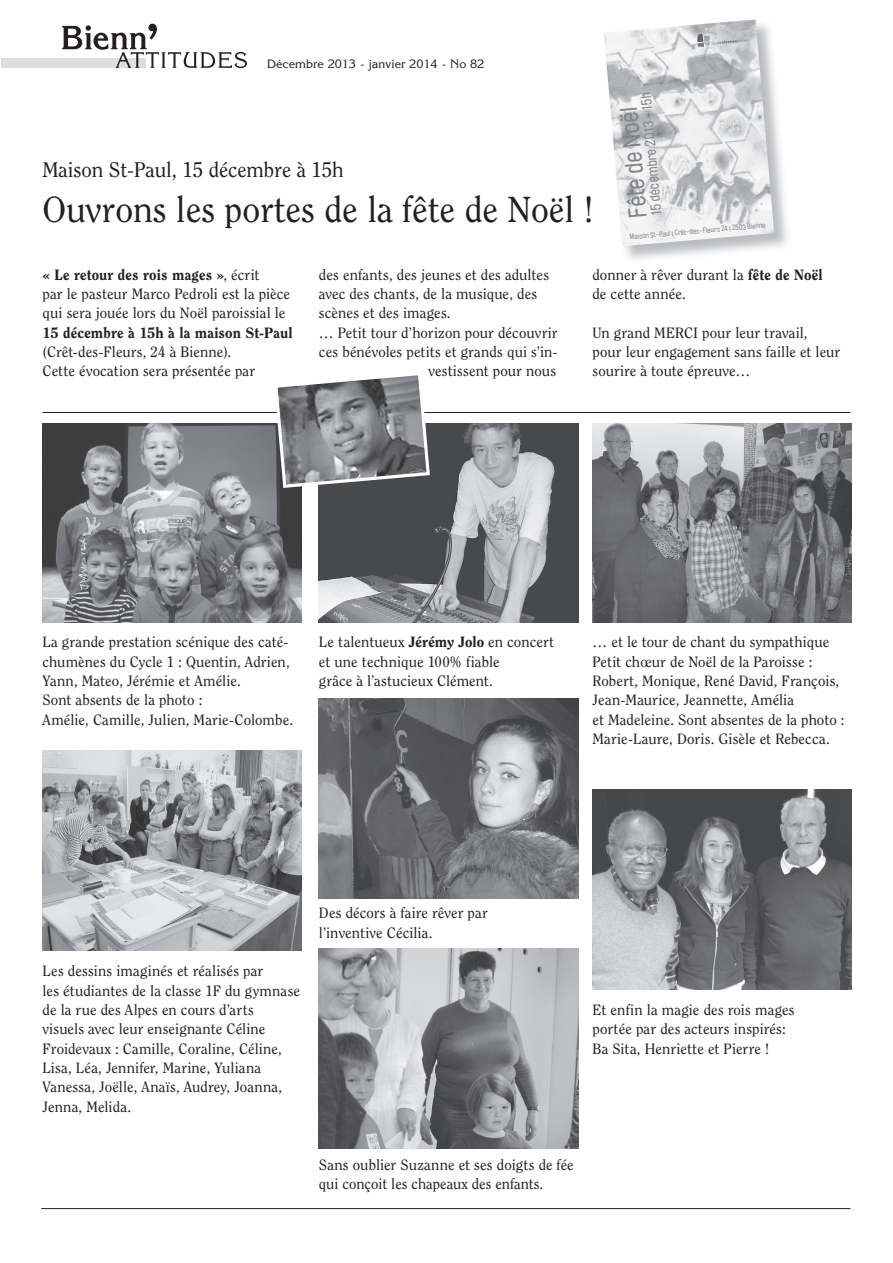
<style>
.page{position:relative;width:893px;height:1263px;background:#fff}
.page>*{position:absolute;margin:0;border:0;box-sizing:border-box;transform-origin:0 0}
.t1{font:36px "Clearface";letter-spacing:-.005em;color:#231f20}
.t2{font:24.75px "Brauer Neue";color:#818386}
.t3{font:21px "Clearface";letter-spacing:-.005em;color:#231f20}
.t4{font:14.85px/19.4px "Clearface";letter-spacing:.005em;color:#231f20}
.t5{font:800 14.85px "Clearface";letter-spacing:.01em;color:#231f20}
.t6{font:14.1px "Brauer Neue";color:#818386}
.t7{font:11.85px "Korinna";color:#231f20}
.t8{font:7.35px "Brauer Neue";color:#818386}
.s1{font-weight:800}
</style>
<div class="page">
<hr style="left:41px;top:1208px;width:809px;height:1px;background:#231f20">
<div style="left:2px;top:59px;width:144px;height:9px;background:#dcdddf"></div>
<svg style="left:62px;top:24px;width:185px;height:44px"></svg>
<img style="left:43px;top:423px;width:259px;height:200px">
<img style="left:319px;top:698px;width:259px;height:200px">
<img style="left:319px;top:948px;width:259px;height:200px">
<img style="left:43px;top:751px;width:259px;height:200px">
<img style="left:592px;top:423px;width:260px;height:200px">
<img style="left:592px;top:789px;width:260px;height:200px">
<img style="left:319px;top:423px;width:259px;height:200px">
<img style="left:604px;top:19px;width:170px;height:227px">
<svg style="left:697px;top:33px;width:52px;height:14px"></svg>
<hr style="left:43px;top:412px;width:807px;height:1px;background:#231f20">
<svg style="left:273px;top:375px;width:159px;height:115px"></svg>
<p class="t7" style="left:267px;top:56px;width:219px">Décembre 2013 - janvier 2014 - No 82</p>
<h3 class="t3" style="left:43px;top:157px;width:303px">Maison St-Paul, 15 décembre à 15h</h3>
<h1 class="t1" style="left:43px;top:188px;width:553px">Ouvrons les portes de la fête de Noël !</h1>
<p class="t6" style="left:649px;top:216px;width:125px;rotate:-95deg">15 décembre 2013 - 15h</p>
<h2 class="t2" style="left:624px;top:219px;width:112px;rotate:-95deg">Fête de Noël</h2>
<p class="t8" style="left:629px;top:233px;width:138px;rotate:-5deg">Maison St-Paul | Crêt-des-Fleurs 24 | 2503 Bienne</p>
<p class="t4" style="left:43px;top:265px;width:249px"><span class="s1">« Le retour des rois mages »</span>, écrit<br>par le pasteur Marco Pedroli est la pièce qui sera jouée lors du Noël paroissial le</p>
<p class="t5" style="left:43px;top:323px;width:252px">15 décembre à 15h à la maison St-Paul</p>
<p class="t4" style="left:43px;top:342px;width:214px">(Crêt-des-Fleurs, 24 à Bienne).<br>Cette évocation sera présentée par</p>
<p class="t4" style="left:319px;top:264px;width:232px">des enfants, des jeunes et des adultes</p>
<p class="t4" style="left:319px;top:284px;width:220px">avec des chants, de la musique, des</p>
<p class="t4" style="left:319px;top:303px;width:133px">scènes et des images.</p>
<p class="t4" style="left:319px;top:323px;width:240px">… Petit tour d’horizon pour découvrir</p>
<p class="t4" style="left:319px;top:342px;width:240px">ces bénévoles petits et grands qui s’in-</p>
<p class="t4" style="left:428px;top:361px;width:129px">vestissent pour nous</p>
<p class="t4" style="left:592px;top:265px;width:231px">donner à rêver durant la <span class="s1">fête de Noël </span>de cette année.</p>
<p class="t4" style="left:592px;top:323px;width:249px">Un grand MERCI pour leur travail, pour leur engagement sans faille et leur sourire à toute épreuve…</p>
<p class="t4" style="left:43px;top:632px;width:252px">La grande prestation scénique des caté&shy;chumènes du Cycle 1 : Quentin, Adrien, Yann, Mateo, Jérémie et Amélie.<br>Sont absents de la photo :<br>Amélie, Camille, Julien, Marie-Colombe.</p>
<p class="t4" style="left:319px;top:632px;width:237px">Le talentueux <span class="s1">Jérémy Jolo</span> en concert et une technique 100% fiable<br>grâce à l’astucieux Clément.</p>
<p class="t4" style="left:592px;top:632px;width:254px">… et le tour de chant du sympathique Petit chœur de Noël de la Paroisse :<br>Robert, Monique, René David, François, Jean-Maurice, Jeannette, Amélia<br>et Madeleine. Sont absentes de la photo :<br>Marie-Laure, Doris. Gisèle et Rebecca.</p>
<p class="t4" style="left:43px;top:961px;width:259px">Les dessins imaginés et réalisés par<br>les étudiantes de la classe 1F du gymnase de la rue des Alpes en cours d’arts<br>visuels avec leur enseignante Céline Froidevaux : Camille, Coraline, Céline, Lisa, Léa, Jennifer, Marine, Yuliana Vanessa, Joëlle, Anaïs, Audrey, Joanna, Jenna, Melida.</p>
<p class="t4" style="left:319px;top:903px;width:170px">Des décors à faire rêver par l’inventive Cécilia.</p>
<p class="t4" style="left:592px;top:1000px;width:204px">Et enfin la magie des rois mages portée par des acteurs inspirés:<br>Ba Sita, Henriette et Pierre !</p>
<p class="t4" style="left:319px;top:1154px;width:256px">Sans oublier Suzanne et ses doigts de fée qui conçoit les chapeaux des enfants.</p>
</div>
